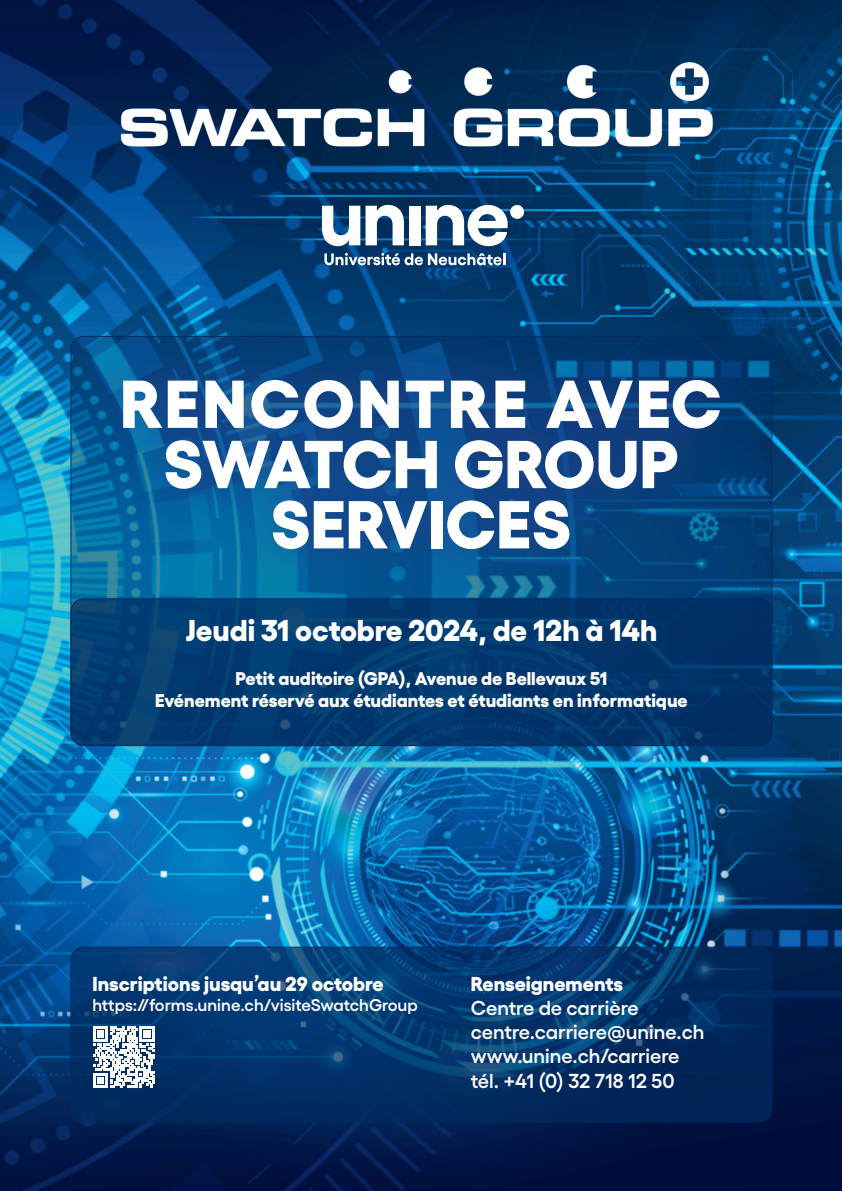
<style>
.page{position:relative;width:842px;height:1191px;background:#fff}
.page>*{position:absolute;margin:0;border:0;box-sizing:border-box;transform-origin:0 0}
.t1{font:800 67.5px/60.2px "Gellix";color:#fff;text-align:center}
.t2{font:800 30.1px "Gellix";color:#fff}
.t3{font:600 20.2px/24.2px "Gellix";color:#fff}
.t4{font:800 20.2px "Gellix";color:#fff}
.t5{font:800 18.4px/22.1px "Gellix";color:#fff;text-align:center}
.t6{font:600 17px "Gellix";color:#fff}
</style>
<div class="page">
<img style="left:0;top:0;width:842px;height:1191px">
<svg style="left:71px;top:947px;width:701px;height:175px;background:#02346a"></svg>
<div style="left:70px;top:946px;width:702px;height:176px;border:1px solid #012b5f;border-radius:13px"></div>
<svg style="left:71px;top:336px;width:701px;height:409px;background:#045387"></svg>
<svg style="left:80px;top:337px;width:679px;height:254px;background:#094d8a"></svg>
<svg style="left:324px;top:253px;width:181px;height:12px"></svg>
<div style="left:510px;top:205px;width:14px;height:14px;background:#fff;border-radius:50%"></div>
<svg style="left:322px;top:205px;width:82px;height:41px"></svg>
<div style="left:409px;top:206px;width:11px;height:39px;background:#fff"></div>
<svg style="left:426px;top:205px;width:82px;height:41px"></svg>
<svg style="left:93px;top:1026px;width:61px;height:62px"></svg>
<svg style="left:71px;top:599px;width:701px;height:146px;background:#01396e"></svg>
<div style="left:70px;top:598px;width:702px;height:148px;border:1px solid #012b5f;border-radius:13px"></div>
<h1 class="t1" style="left:120px;top:366px;width:603px">RENCONTRE AVEC<br>SWATCH GROUP<br>SERVICES</h1>
<h2 class="t2" style="left:185px;top:605px;width:473px">Jeudi 31 octobre 2024, de 12h à 14h</h2>
<p class="t5" style="left:155px;top:665px;width:534px">Petit auditoire (GPA), Avenue de Bellevaux 51<br>Evénement réservé aux étudiantes et étudiants en informatique</p>
<p class="t4" style="left:92px;top:967px;width:293px">Inscriptions jusqu’au 29 octobre</p>
<p class="t6" style="left:92px;top:991px;width:327px">https://forms.unine.ch/visiteSwatchGroup</p>
<p class="t4" style="left:471px;top:967px;width:154px">Renseignements</p>
<p class="t3" style="left:471px;top:993px;width:235px">Centre de carrière centre.carriere@unine.ch www.unine.ch/carriere tél. +41 (0) 32 718 12 50</p>
</div>
